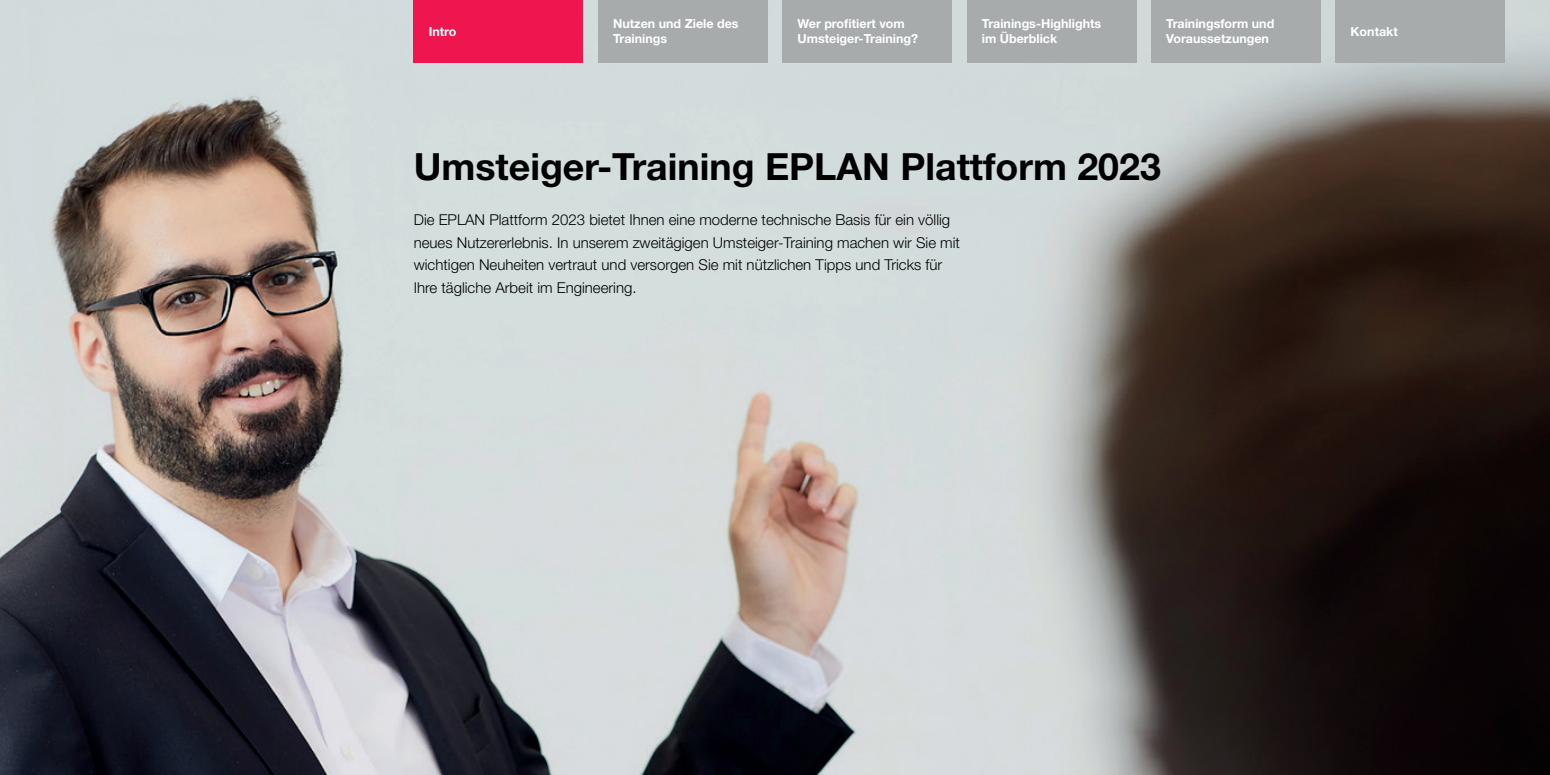
<style>
.page{position:relative;width:1550px;height:775px;background:#fff}
.page>*{position:absolute;margin:0;border:0;box-sizing:border-box;transform-origin:0 0}
.t1{font:700 37.5px "Helvetica Neue LT Pro";color:#000001}
.t2{font:300 15px/22.5px "Helvetica Neue LT Pro";color:#000001}
.t3{font:700 12.5px/15px "Helvetica Neue LT Pro";color:#fff}
</style>
<div class="page">
<img style="left:0;top:0;width:1550px;height:775px">
<div style="left:598px;top:0;width:169px;height:62px;background:#a7abab"></div>
<div style="left:782px;top:0;width:170px;height:62px;background:#a7abab"></div>
<div style="left:967px;top:0;width:169px;height:62px;background:#a7abab"></div>
<div style="left:1151px;top:0;width:170px;height:62px;background:#a7abab"></div>
<div style="left:1336px;top:0;width:169px;height:62px;background:#a7abab"></div>
<div style="left:414px;top:0;width:169px;height:62px;background:#ed164f"></div>
<p class="t3" style="left:613px;top:16px;width:127px">Nutzen und Ziele des<br>Trainings</p>
<p class="t3" style="left:798px;top:16px;width:122px">Wer profitiert vom<br>Umsteiger-Training?</p>
<p class="t3" style="left:982px;top:16px;width:121px">Trainings-Highlights im Überblick</p>
<p class="t3" style="left:1166px;top:16px;width:110px">Trainingsform und<br>Voraussetzungen</p>
<p class="t3" style="left:429px;top:23px;width:29px">Intro</p>
<p class="t3" style="left:1351px;top:23px;width:49px">Kontakt</p>
<h1 class="t1" style="left:414px;top:143px;width:749px">Umsteiger-Training EPLAN Plattform 2023</h1>
<p class="t2" style="left:414px;top:208px;width:548px">Die EPLAN Plattform 2023 bietet Ihnen eine moderne technische Basis für ein völlig neues Nutzererlebnis. In unserem zweitägigen Umsteiger-Training machen wir Sie mit wichtigen Neuheiten vertraut und versorgen Sie mit nützlichen Tipps und Tricks für Ihre tägliche Arbeit im Engineering.</p>
</div>
